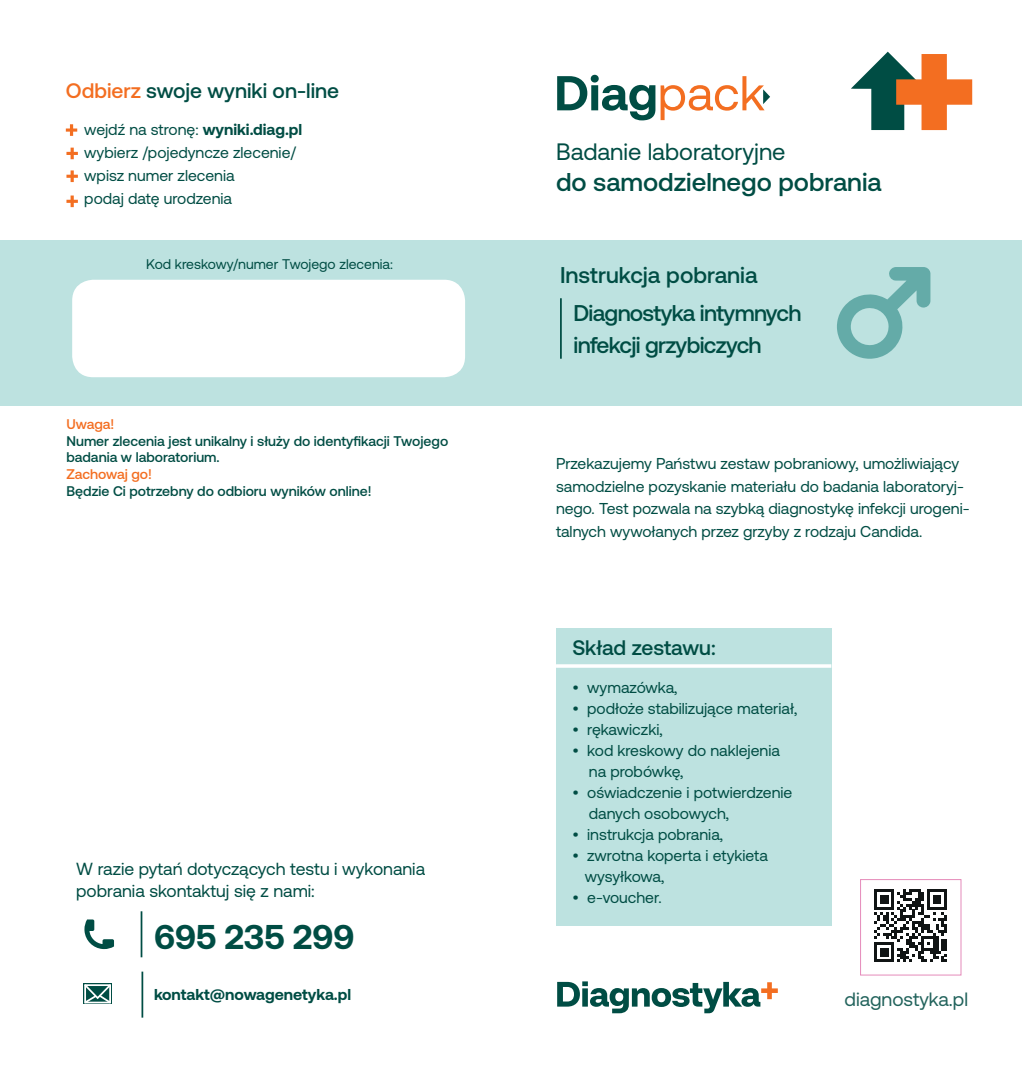
<style>
.page{position:relative;width:1022px;height:1072px;background:#fff}
.page>*{position:absolute;margin:0;border:0;box-sizing:border-box;transform-origin:0 0}
.t1{font:700 34.3px "Aeonik Pro";color:#004d44}
.t2{font:500 25.72px "Aeonik Pro";color:#004d44}
.t3{font:23.8px "Aeonik Pro";color:#004d44}
.t4{font:500 22.75px/31.5px "Aeonik Pro";letter-spacing:-.03em;color:#004d44}
.t5{font:500 22.75px "Aeonik Pro";color:#004d44}
.t6{font:500 21px "Aeonik Pro";color:#004d44}
.t7{font:19.25px "Aeonik Pro";color:#22635c}
.t8{font:17.5px/21px "Aeonik Pro";color:#004d44}
.t9{font:15.75px/22.8px "Aeonik Pro";color:#004d44}
.t10{font:700 15.75px "Aeonik Pro";color:#004d44}
.t11{font:500 14px/16.8px "Aeonik Pro";color:#004d44}
.t12{font:14px "Aeonik Pro";color:#004d44}
.t13{font:500 14px "Aeonik Pro";letter-spacing:-.005em;color:#f36e21}
.s1{color:#f36e21}
.s2{font-weight:700}
</style>
<div class="page">
<div style="left:0;top:240px;width:1022px;height:166px;background:#bde2e0"></div>
<hr style="left:560px;top:298px;width:2px;height:61px;background:#004d44">
<svg style="left:557px;top:75px;width:98px;height:45px"></svg>
<svg style="left:661px;top:76px;width:109px;height:44px"></svg>
<svg style="left:851px;top:52px;width:121px;height:78px"></svg>
<svg style="left:557px;top:981px;width:221px;height:32px"></svg>
<div style="left:556px;top:628px;width:275px;height:297px;background:#bde2e0"></div>
<hr style="left:556px;top:664px;width:275px;height:3px;background:#fff">
<div style="left:860px;top:879px;width:101px;height:96px;background:#fff;border:1px solid #e58bba"></div>
<svg style="left:874px;top:889px;width:73px;height:73px"></svg>
<div style="left:72px;top:280px;width:393px;height:97px;background:#fff;border-radius:21px"></div>
<svg style="left:66px;top:124px;width:11px;height:12px"></svg>
<svg style="left:66px;top:148px;width:12px;height:11px"></svg>
<svg style="left:66px;top:170px;width:12px;height:12px"></svg>
<svg style="left:66px;top:195px;width:12px;height:12px"></svg>
<svg style="left:84px;top:919px;width:30px;height:30px"></svg>
<svg style="left:83px;top:983px;width:29px;height:21px"></svg>
<hr style="left:141px;top:911px;width:1px;height:46px;background:#004d44">
<hr style="left:141px;top:971px;width:2px;height:46px;background:#004d44">
<svg style="left:837px;top:267px;width:93px;height:92px"></svg>
<h3 class="t6" style="left:66px;top:79px;width:275px"><span class="s1">Odbierz</span> swoje wyniki on-line</h3>
<p class="t9" style="left:84px;top:119px;width:220px">wejdź na stronę: <span class="s2">wyniki.diag.pl </span>wybierz /pojedyncze zlecenie/ wpisz numer zlecenia<br>podaj datę urodzenia</p>
<p class="t12" style="left:146px;top:257px;width:248px">Kod kreskowy/numer Twojego zlecenia:</p>
<p class="t13" style="left:66px;top:416px;width:49px">Uwaga!</p>
<p class="t11" style="left:66px;top:432px;width:383px">Numer zlecenia jest unikalny i służy do identyfikacji Twojego badania w laboratorium.</p>
<p class="t13" style="left:66px;top:466px;width:87px">Zachowaj go!</p>
<p class="t11" style="left:66px;top:483px;width:306px">Będzie Ci potrzebny do odbioru wyników online!</p>
<p class="t8" style="left:76px;top:859px;width:350px">W razie pytań dotyczących testu i wykonania pobrania skontaktuj się z nami:</p>
<h1 class="t1" style="left:154px;top:917px;width:202px">695 235 299</h1>
<p class="t10" style="left:154px;top:985px;width:199px">kontakt@nowagenetyka.pl</p>
<h3 class="t3" style="left:556px;top:139px;width:231px">Badanie laboratoryjne</h3>
<h2 class="t2" style="left:556px;top:168px;width:327px">do samodzielnego pobrania</h2>
<h3 class="t5" style="left:560px;top:262px;width:199px">Instrukcja pobrania</h3>
<h3 class="t4" style="left:573px;top:298px;width:229px">Diagnostyka intymnych infekcji grzybiczych</h3>
<p class="t9" style="left:556px;top:452px;width:415px">Przekazujemy Państwu zestaw pobraniowy, umożliwiający samodzielne pozyskanie materiału do badania laboratoryj&shy;nego. Test pozwala na szybką diagnostykę infekcji urogeni&shy;talnych wywołanych przez grzyby z rodzaju Candida.</p>
<h3 class="t6" style="left:572px;top:635px;width:145px">Skład zestawu:</h3>
<p class="t9" style="left:572px;top:676px;width:107px">• wymazówka,</p>
<p class="t9" style="left:572px;top:697px;width:226px">• podłoże stabilizujące materiał,</p>
<p class="t9" style="left:572px;top:718px;width:92px">• rękawiczki,</p>
<p class="t9" style="left:589px;top:740px;width:193px;line-height:21px;text-indent:-17px">• kod kreskowy do naklejenia na probówkę,</p>
<p class="t9" style="left:589px;top:782px;width:205px;line-height:21px;text-indent:-17px">• oświadczenie i potwierdzenie danych osobowych,</p>
<p class="t9" style="left:572px;top:823px;width:152px">• instrukcja pobrania,</p>
<p class="t9" style="left:585px;top:845px;width:185px;line-height:21px;text-indent:-12px">• zwrotna koperta i etykieta wysyłkowa,</p>
<p class="t9" style="left:572px;top:886px;width:91px">• e-voucher.</p>
<p class="t7" style="left:844px;top:988px;width:125px">diagnostyka.pl</p>
</div>
